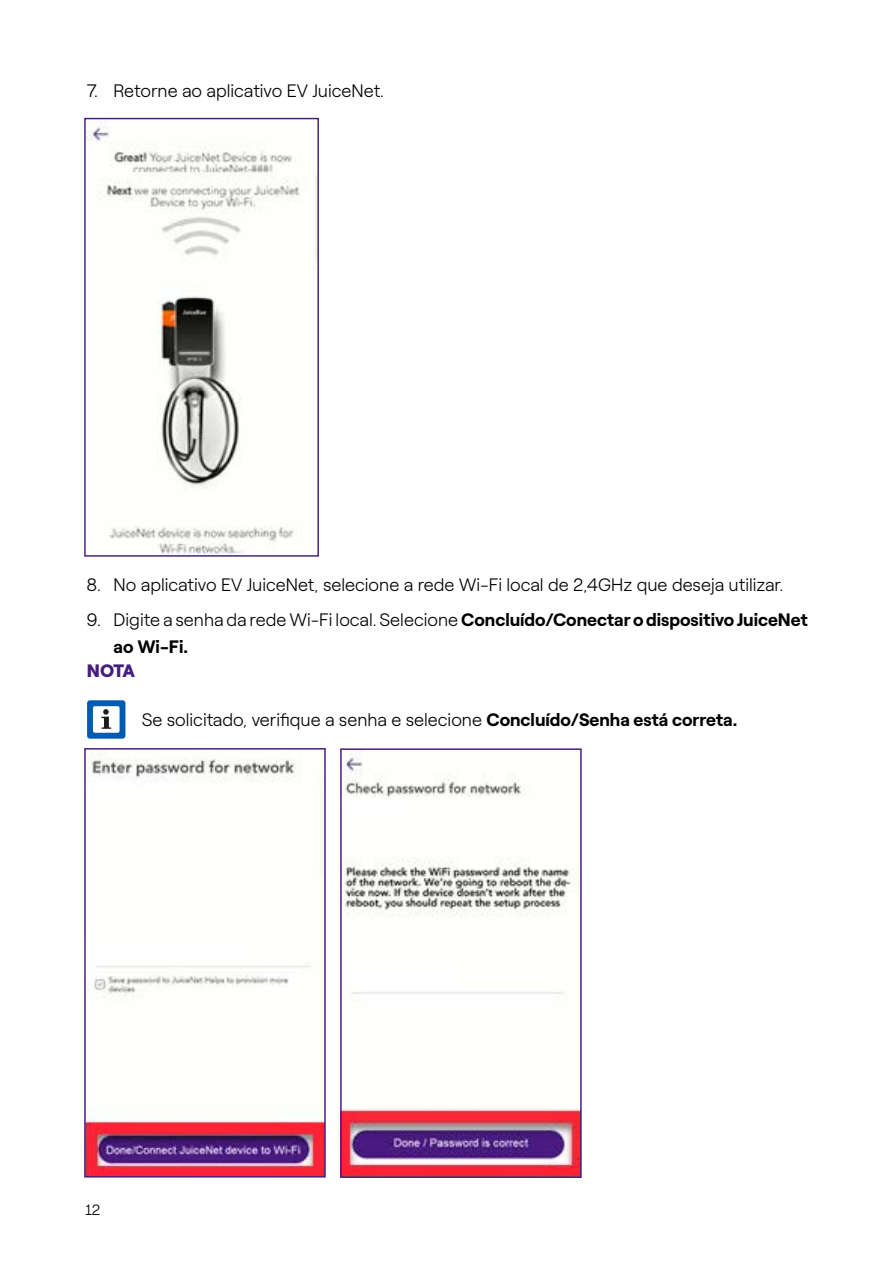
<style>
.page{position:relative;width:893px;height:1263px;background:#fff}
.page>*{position:absolute;margin:0;border:0;box-sizing:border-box;transform-origin:0 0}
.t1{font:300 18px "Roobert ENEL";color:#000}
.t2{font:700 18px/27px "Roobert ENEL";color:#000}
.t3{font:900 18px "Roobert ENEL";color:#461e7d}
.t4{font:300 15px "Roobert ENEL";color:#000}
.s1{font-weight:300}
.s2{font-weight:700}
</style>
<div class="page">
<img style="left:86px;top:121px;width:231px;height:434px">
<div style="left:84px;top:118px;width:235px;height:439px;border:1px solid #461e7d"></div>
<img style="left:87px;top:751px;width:236px;height:423px">
<div style="left:84px;top:748px;width:242px;height:429px;border:2px solid #461e7d"></div>
<img style="left:343px;top:751px;width:236px;height:424px">
<div style="left:340px;top:748px;width:242px;height:430px;border:2px solid #461e7d"></div>
<div style="left:87px;top:700px;width:38px;height:39px;background:#005bb1;border-radius:3px"></div>
<div style="left:93px;top:706px;width:27px;height:27px;background:#fff;border-radius:2px"></div>
<svg style="left:101px;top:709px;width:10px;height:20px"></svg>
<p class="t1" style="left:87px;top:77px;width:299px">7. Retorne ao aplicativo EV JuiceNet.</p>
<p class="t1" style="left:87px;top:571px;width:698px">8. No aplicativo EV JuiceNet, selecione a rede Wi-Fi local de 2,4GHz que deseja utilizar.</p>
<p class="t2" style="left:114px;top:605px;width:696px;text-indent:-27px"><span class="s1">9. Digite a senha da rede Wi-Fi local. Selecione</span> Concluído/Conectar o dispositivo JuiceNet ao Wi-Fi.</p>
<p class="t3" style="left:87px;top:656px;width:50px">NOTA</p>
<p class="t1" style="left:142px;top:707px;width:597px">Se solicitado, verifique a senha e selecione <span class="s2">Concluído/Senha está correta.</span></p>
<p class="t4" style="left:85px;top:1199px;width:17px">12</p>
</div>
